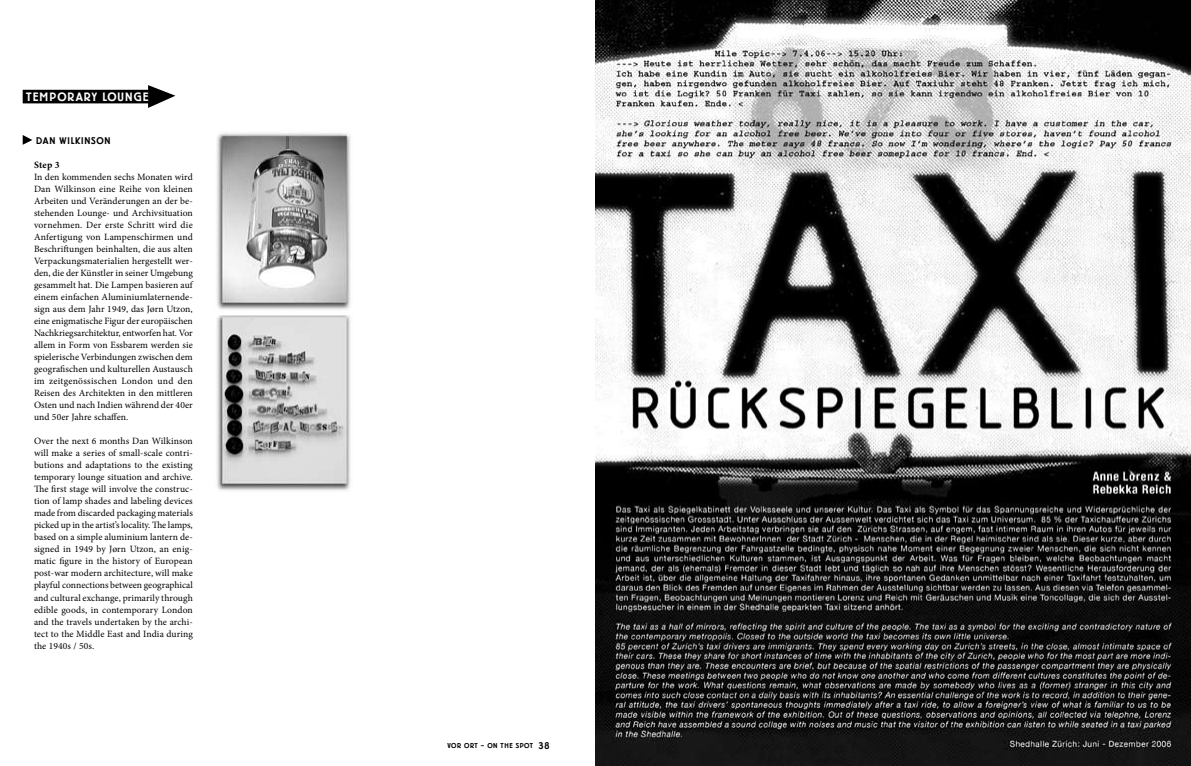
<style>
.page{position:relative;width:1191px;height:766px;background:#fff}
.page>*{position:absolute;margin:0;border:0;box-sizing:border-box;transform-origin:0 0}
.t1{font:500 12px "Berliner Grotesk";letter-spacing:.075em;color:#fff}
.t2{font:700 9.7px "Minion Pro";color:#000}
.t3{font:9.6px/12px "Minion Pro";letter-spacing:.01em;color:#000;text-align:justify}
.t4{font:500 9.6px "Berliner Grotesk";letter-spacing:.07em;color:#000}
.t5{font:500 7px "Berliner Grotesk";letter-spacing:.07em;color:#000}
.s1{font-size:9.6px}
</style>
<div class="page">
<img style="left:217px;top:315px;width:134px;height:176px">
<img style="left:217px;top:133px;width:134px;height:177px">
<div style="left:23px;top:90px;width:125px;height:13px;background:#000"></div>
<svg style="left:148px;top:85px;width:27px;height:23px"></svg>
<svg style="left:23px;top:135px;width:9px;height:10px"></svg>
<img style="left:595px;top:0;width:596px;height:765px">
<p class="t1" style="left:26px;top:90px;width:124px">TEMPORARY LOUNGE</p>
<p class="t4" style="left:36px;top:135px;width:76px">DAN WILKINSON</p>
<p class="t2" style="left:34px;top:158px;width:27px">Step 3</p>
<p class="t3" style="left:34px;top:171px;width:160px">In den kommenden sechs Monaten wird Dan Wilkinson eine Reihe von kleinen Arbeiten und Veränderungen an der be&shy;stehenden Lounge- und Archivsituation vornehmen. Der erste Schritt wird die Anfertigung von Lampenschirmen und Beschriftungen beinhalten, die aus alten Verpackungsmaterialien hergestellt wer&shy;den, die der Künstler in seiner Umgebung gesammelt hat. Die Lampen basieren auf einem einfachen Aluminiumlaternende&shy;sign aus dem Jahr 1949, das Jørn Utzon, eine enigmatische Figur der europäischen Nachkriegsarchitektur, entworfen hat. Vor allem in Form von Essbarem werden sie spielerische Verbindungen zwischen dem geografischen und kulturellen Austausch im zeitgenössischen London und den Reisen des Architekten in den mittleren Osten und nach Indien während der 40er und 50er Jahre schaffen.</p>
<p class="t3" style="left:34px;top:435px;width:160px">Over the next 6 months Dan Wilkinson will make a series of small-scale contri&shy;butions and adaptations to the existing temporary lounge situation and archive.<br>The first stage will involve the construc&shy;tion of lamp shades and labeling devices made from discarded packaging materials picked up in the artist’s locality. The lamps, based on a simple aluminium lantern de&shy;signed in 1949 by Jørn Utzon, an enig&shy;matic figure in the history of European post-war modern architecture, will make playful connections between geographical and cultural exchange, primarily through edible goods, in contemporary London and the travels undertaken by the archi&shy;tect to the Middle East and India during the 1940s / 50s.</p>
<p class="t5" style="left:447px;top:742px;width:104px">VOR ORT – ON THE SPOT <span class="s1">38</span></p>
</div>
